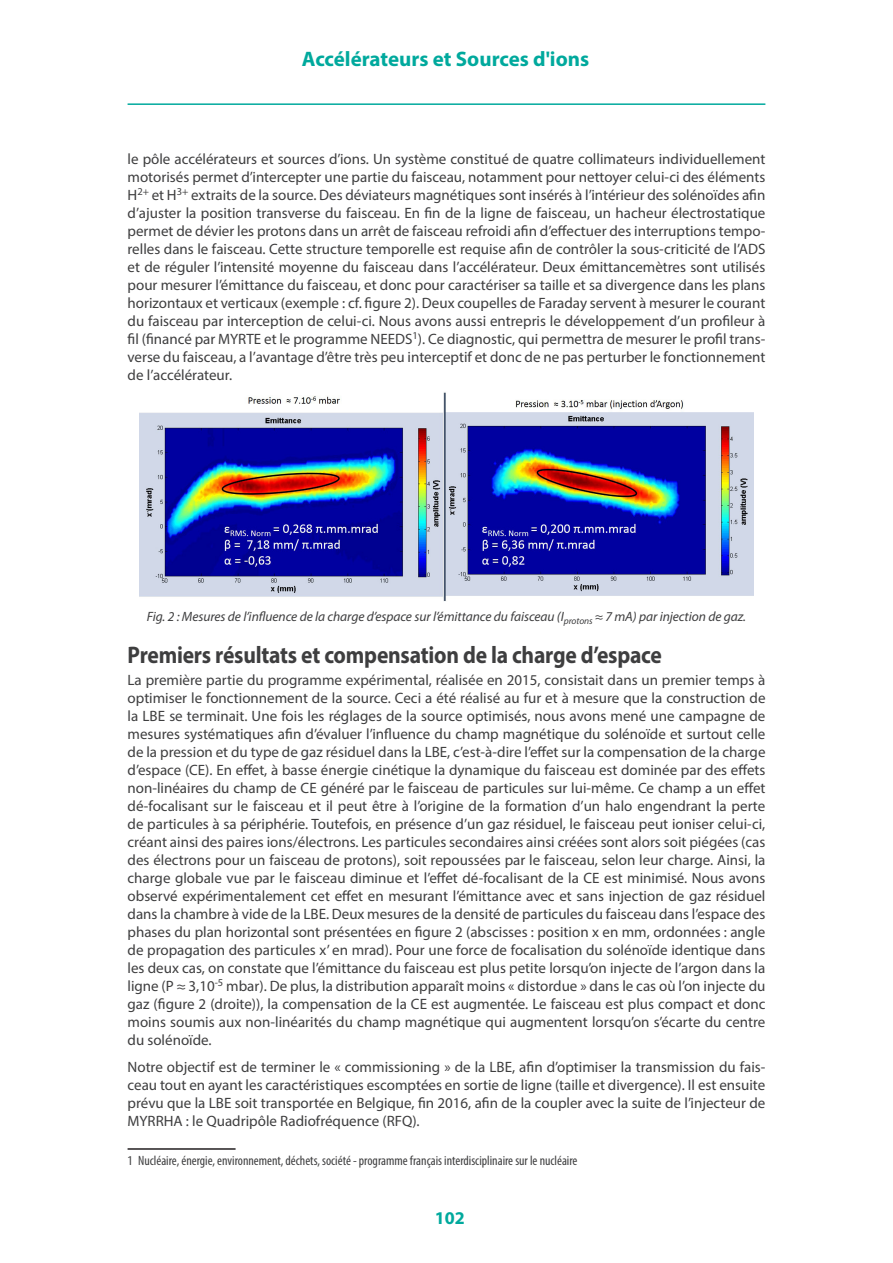
<style>
.page{position:relative;width:893px;height:1263px;background:#fff}
.page>*{position:absolute;margin:0;border:0;box-sizing:border-box;transform-origin:0 0}
.sous-titre{font:700 24px "Myriad Pro";letter-spacing:-.01em;color:#3e3e3f;scale:.9 1}
.t1{font:700 21px "Myriad Pro";color:#00a99d}
.t2{font:700 18px "Myriad Pro";color:#00a99d}
.corps_de_texte{font:15px/18px "Myriad Pro";color:#3e3e3f;text-align:justify}
.t3{font:italic 13.5px "Myriad Pro";letter-spacing:-.005em;color:#3e3e3f}
.références{font:condensed 13.5px "Myriad Pro";color:#3e3e3f}
</style>
<div class="page">
<hr style="left:128px;top:103px;width:637px;height:2px;background:#00a99d">
<img style="left:140px;top:392px;width:613px;height:209px">
<hr style="left:128px;top:1148px;width:108px;height:2px;background:#231f20">
<h2 class="t1" style="left:302px;top:46px;width:289px">Accélérateurs et Sources d'ions</h2>
<p class="corps_de_texte" style="left:128px;top:150px;width:639px">le pôle accélérateurs et sources d’ions. Un système constitué de quatre collimateurs individuellement motorisés permet d’intercepter une partie du faisceau, notamment pour nettoyer celui-ci des éléments H<sup>2+</sup> et H<sup>3+</sup> extraits de la source. Des déviateurs magnétiques sont insérés à l’intérieur des solénoïdes afin d’ajuster la position transverse du faisceau. En fin de la ligne de faisceau, un hacheur électrostatique permet de dévier les protons dans un arrêt de faisceau refroidi afin d’effectuer des interruptions tempo&shy;relles dans le faisceau. Cette structure temporelle est requise afin de contrôler la sous-criticité de l’ADS et de réguler l’intensité moyenne du faisceau dans l’accélérateur. Deux émittancemètres sont utilisés pour mesurer l’émittance du faisceau, et donc pour caractériser sa taille et sa divergence dans les plans horizontaux et verticaux (exemple : cf. figure 2). Deux coupelles de Faraday servent à mesurer le courant du faisceau par interception de celui-ci. Nous avons aussi entrepris le développement d’un profileur à fil (financé par MYRTE et le programme NEEDS<sup>1</sup>). Ce diagnostic, qui permettra de mesurer le profil trans&shy;verse du faisceau, a l’avantage d’être très peu interceptif et donc de ne pas perturber le fonctionnement de l’accélérateur.</p>
<p class="t3" style="left:147px;top:608px;width:601px">Fig. 2 : Mesures de l’influence de la charge d’espace sur l’émittance du faisceau (I<sub>protons</sub> ≈ 7 mA) par injection de gaz.</p>
<p class="sous-titre" style="left:128px;top:639px;width:595px">Premiers résultats et compensation de la charge d’espace</p>
<p class="corps_de_texte" style="left:128px;top:671px;width:639px">La première partie du programme expérimental, réalisée en 2015, consistait dans un premier temps à optimiser le fonctionnement de la source. Ceci a été réalisé au fur et à mesure que la construction de la LBE se terminait. Une fois les réglages de la source optimisés, nous avons mené une campagne de mesures systématiques afin d’évaluer l’influence du champ magnétique du solénoïde et surtout celle de la pression et du type de gaz résiduel dans la LBE, c’est-à-dire l’effet sur la compensation de la charge d’espace (CE). En effet, à basse énergie cinétique la dynamique du faisceau est dominée par des effets non-linéaires du champ de CE généré par le faisceau de particules sur lui-même. Ce champ a un effet dé-focalisant sur le faisceau et il peut être à l’origine de la formation d’un halo engendrant la perte de particules à sa périphérie. Toutefois, en présence d’un gaz résiduel, le faisceau peut ioniser celui-ci, créant ainsi des paires ions/électrons. Les particules secondaires ainsi créées sont alors soit piégées (cas des électrons pour un faisceau de protons), soit repoussées par le faisceau, selon leur charge. Ainsi, la charge globale vue par le faisceau diminue et l’effet dé-focalisant de la CE est minimisé. Nous avons observé expérimentalement cet effet en mesurant l’émittance avec et sans injection de gaz résiduel dans la chambre à vide de la LBE. Deux mesures de la densité de particules du faisceau dans l’espace des phases du plan horizontal sont présentées en figure 2 (abscisses : position x en mm, ordonnées : angle de propagation des particules x’ en mrad). Pour une force de focalisation du solénoïde identique dans les deux cas, on constate que l’émittance du faisceau est plus petite lorsqu’on injecte de l’argon dans la ligne (P ≈ 3,10<sup>-5</sup> mbar). De plus, la distribution apparaît moins « distordue » dans le cas où l’on injecte du gaz (figure 2 (droite)), la compensation de la CE est augmentée. Le faisceau est plus compact et donc moins soumis aux non-linéarités du champ magnétique qui augmentent lorsqu’on s’écarte du centre du solénoïde.</p>
<p class="corps_de_texte" style="left:128px;top:1057px;width:639px">Notre objectif est de terminer le « commissioning » de la LBE, afin d’optimiser la transmission du fais&shy;ceau tout en ayant les caractéristiques escomptées en sortie de ligne (taille et divergence). Il est ensuite prévu que la LBE soit transportée en Belgique, fin 2016, afin de la coupler avec la suite de l’injecteur de MYRRHA : le Quadripôle Radiofréquence (RFQ).</p>
<p class="références" style="left:128px;top:1152px;width:451px">1 Nucléaire, énergie, environnement, déchets, société - programme français interdisciplinaire sur le nucléaire</p>
<p class="t2" style="left:435px;top:1206px;width:31px">102</p>
</div>
